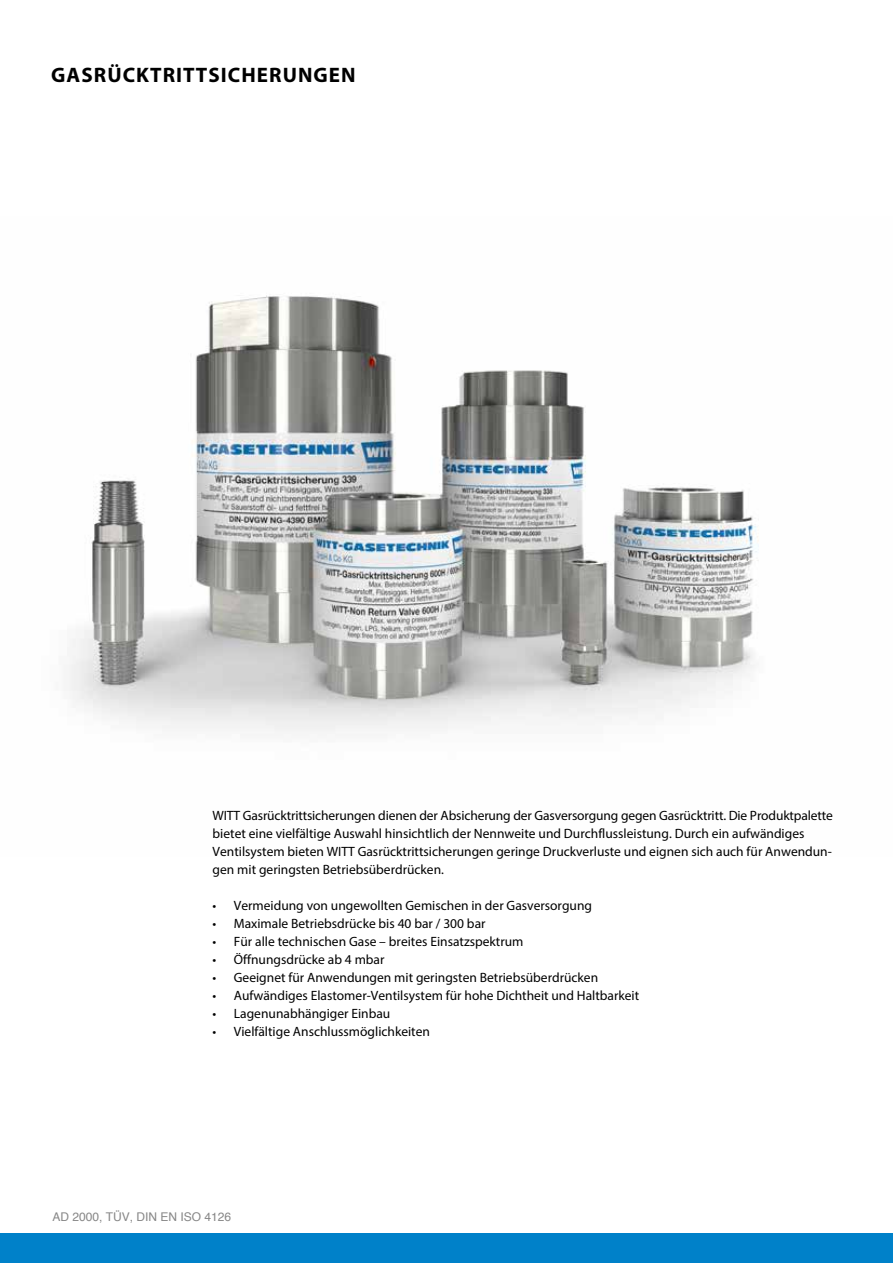
<style>
.page{position:relative;width:893px;height:1263px;background:#fff}
.page>*{position:absolute;margin:0;border:0;box-sizing:border-box;transform-origin:0 0}
.t1{font:700 21px "Myriad Pro";letter-spacing:.05em;color:#000}
.t2{font:13.5px/18px "Myriad Pro";color:#000}
.t3{font:12px "Helvetica";color:#878787}
</style>
<div class="page">
<img style="left:69px;top:295px;width:690px;height:437px">
<div style="left:0;top:1234px;width:893px;height:29px;background:#0081c9"></div>
<h1 class="t1" style="left:51px;top:61px;width:306px">GASRÜCKTRITTSICHERUNGEN</h1>
<p class="t2" style="left:213px;top:806px;width:622px">WITT Gasrücktrittsicherungen dienen der Absicherung der Gasversorgung gegen Gasrücktritt. Die Produktpalette bietet eine vielfältige Auswahl hinsichtlich der Nennweite und Durchflussleistung. Durch ein aufwändiges Ventilsystem bieten WITT Gasrücktrittsicherungen geringe Druckverluste und eignen sich auch für Anwendun&shy;gen mit geringsten Betriebsüberdrücken.</p>
<p class="t2" style="left:213px;top:896px;width:381px">• Vermeidung von ungewollten Gemischen in der Gasversorgung</p>
<p class="t2" style="left:213px;top:914px;width:274px">• Maximale Betriebsdrücke bis 40 bar / 300 bar</p>
<p class="t2" style="left:213px;top:932px;width:312px">• Für alle technischen Gase – breites Einsatzspektrum</p>
<p class="t2" style="left:213px;top:950px;width:173px">• Öffnungsdrücke ab 4 mbar</p>
<p class="t2" style="left:213px;top:968px;width:387px">• Geeignet für Anwendungen mit geringsten Betriebsüberdrücken</p>
<p class="t2" style="left:213px;top:986px;width:428px">• Aufwändiges Elastomer-Ventilsystem für hohe Dichtheit und Haltbarkeit</p>
<p class="t2" style="left:213px;top:1004px;width:179px">• Lagenunabhängiger Einbau</p>
<p class="t2" style="left:213px;top:1022px;width:219px">• Vielfältige Anschlussmöglichkeiten</p>
<p class="t3" style="left:52px;top:1207px;width:180px">AD 2000, TÜV, DIN EN ISO 4126</p>
</div>
